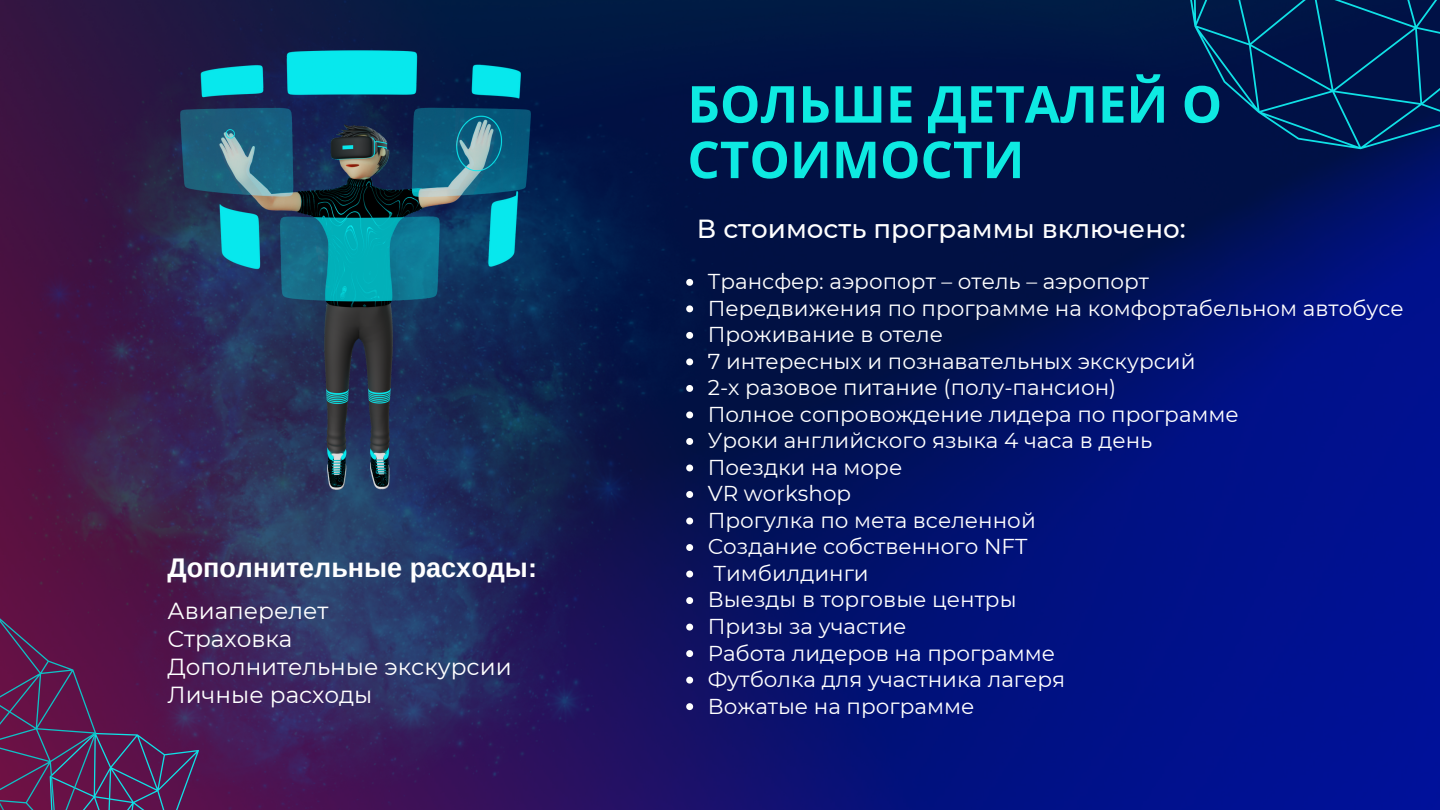
<style>
.page{position:relative;width:1440px;height:810px;background:#fff}
.page>*{position:absolute;margin:0;border:0;box-sizing:border-box;transform-origin:0 0}
.t1{font:700 51px/55.5px "Open Sans";color:#0eeae2}
.t2{font:700 27px "Arimo";color:#fff}
.t3{font:500 26.1px "Montserrat";color:#fff}
.t4{font:23.2px "Montserrat";color:#fff}
.t5{font:21.5px "Montserrat";color:#fff}
</style>
<div class="page">
<img style="left:746px;top:0;width:694px;height:810px">
<img style="left:0;top:0;width:746px;height:810px">
<img style="left:147px;top:49px;width:419px;height:441px">
<svg style="left:1189px;top:0;width:251px;height:149px"></svg>
<svg style="left:0;top:615px;width:199px;height:195px"></svg>
<svg style="left:686px;top:279px;width:7px;height:7px"></svg>
<svg style="left:686px;top:305px;width:7px;height:7px"></svg>
<svg style="left:686px;top:332px;width:7px;height:7px"></svg>
<svg style="left:686px;top:358px;width:7px;height:7px"></svg>
<svg style="left:686px;top:385px;width:7px;height:7px"></svg>
<svg style="left:686px;top:411px;width:7px;height:7px"></svg>
<svg style="left:686px;top:438px;width:7px;height:7px"></svg>
<svg style="left:686px;top:465px;width:7px;height:6px"></svg>
<svg style="left:686px;top:491px;width:7px;height:7px"></svg>
<svg style="left:686px;top:518px;width:7px;height:6px"></svg>
<svg style="left:686px;top:544px;width:7px;height:7px"></svg>
<svg style="left:686px;top:571px;width:7px;height:7px"></svg>
<svg style="left:686px;top:597px;width:7px;height:7px"></svg>
<svg style="left:686px;top:624px;width:7px;height:7px"></svg>
<svg style="left:686px;top:650px;width:7px;height:7px"></svg>
<svg style="left:686px;top:677px;width:7px;height:7px"></svg>
<svg style="left:686px;top:703px;width:7px;height:7px"></svg>
<p class="t2" style="left:167px;top:552px;width:371px">Дополнительные расходы:</p>
<p class="t4" style="left:167px;top:597px;width:162px">Авиаперелет</p>
<p class="t4" style="left:167px;top:625px;width:127px">Страховка</p>
<p class="t4" style="left:167px;top:652px;width:346px">Дополнительные экскурсии</p>
<p class="t4" style="left:167px;top:680px;width:207px">Личные расходы</p>
<p class="t1" style="left:687px;top:75px;width:536px">БОЛЬШЕ ДЕТАЛЕЙ О<br>СТОИМОСТИ</p>
<p class="t3" style="left:697px;top:212px;width:491px">В стоимость программы включено:</p>
<p class="t5" style="left:708px;top:268px;width:443px">Трансфер: аэропорт – отель – аэропорт</p>
<p class="t5" style="left:708px;top:295px;width:698px">Передвижения по программе на комфортабельном автобусе</p>
<p class="t5" style="left:708px;top:321px;width:237px">Проживание в отеле</p>
<p class="t5" style="left:708px;top:348px;width:489px">7 интересных и познавательных экскурсий</p>
<p class="t5" style="left:708px;top:375px;width:410px">2-х разовое питание (полу-пансион)</p>
<p class="t5" style="left:708px;top:401px;width:533px">Полное сопровождение лидера по программе</p>
<p class="t5" style="left:708px;top:428px;width:446px">Уроки английского языка 4 часа в день</p>
<p class="t5" style="left:708px;top:454px;width:196px">Поездки на море</p>
<p class="t5" style="left:708px;top:481px;width:145px">VR workshop</p>
<p class="t5" style="left:708px;top:507px;width:330px">Прогулка по мета вселенной</p>
<p class="t5" style="left:708px;top:534px;width:321px">Создание собственного NFT</p>
<p class="t5" style="left:713px;top:560px;width:157px">Тимбилдинги</p>
<p class="t5" style="left:708px;top:587px;width:310px">Выезды в торговые центры</p>
<p class="t5" style="left:708px;top:613px;width:200px">Призы за участие</p>
<p class="t5" style="left:708px;top:640px;width:349px">Работа лидеров на программе</p>
<p class="t5" style="left:708px;top:666px;width:359px">Футболка для участника лагеря</p>
<p class="t5" style="left:708px;top:693px;width:268px">Вожатые на программе</p>
</div>
